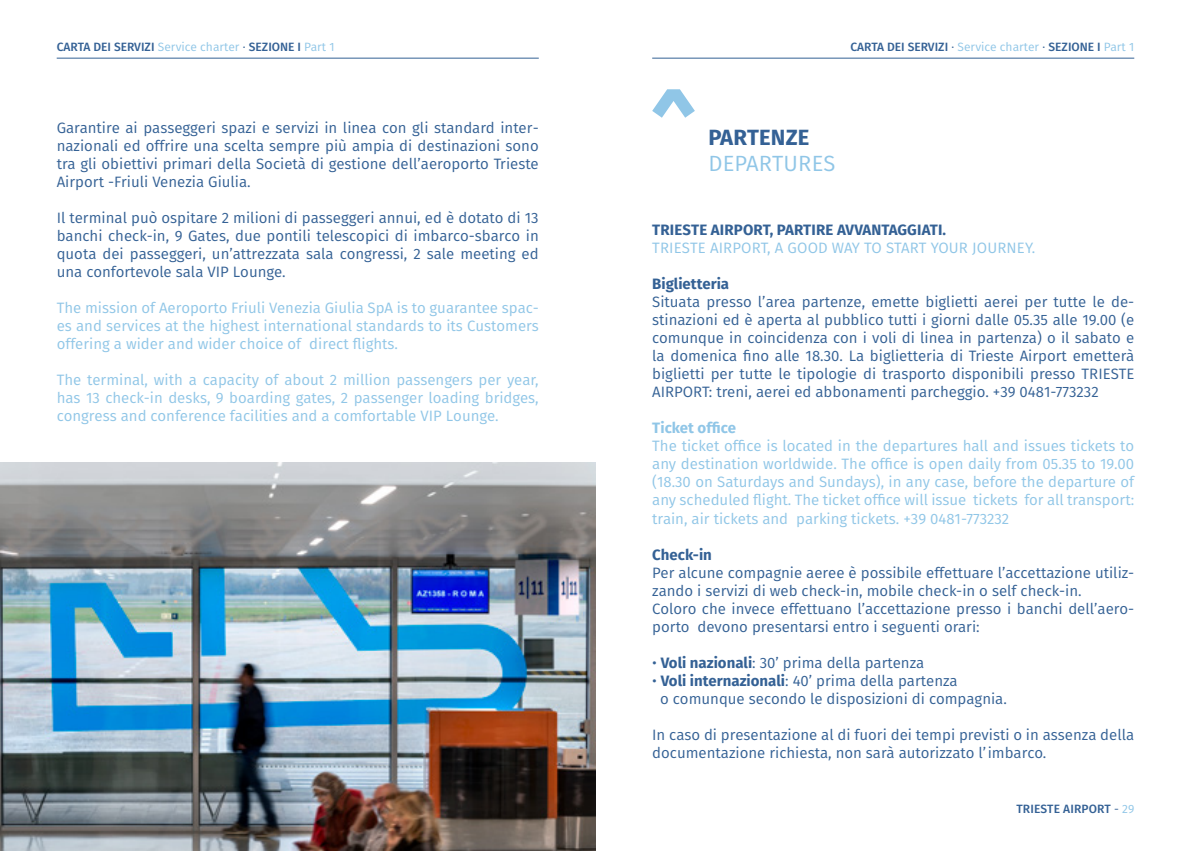
<style>
.page{position:relative;width:1191px;height:851px;background:#fff}
.page>*{position:absolute;margin:0;border:0;box-sizing:border-box;transform-origin:0 0}
.t1{font:22px "Fira Sans";letter-spacing:.01em;color:#90c6e7}
.t2{font:700 22px "Fira Sans";letter-spacing:.01em;color:#346195}
.t3{font:15px/18px "Fira Sans";color:#346195;text-align:justify}
.t4{font:15px/18px "Fira Sans";color:#90c6e7;text-align:justify}
.t5{font:700 15px "Fira Sans";color:#346195}
.t6{font:700 15px "Fira Sans";color:#90c6e7}
.t7{font:500 12px "Fira Sans";color:#346195}
.s1{font-weight:400;color:#90c6e7}
.s2{font-weight:400}
.s3{font-weight:700}
</style>
<div class="page">
<hr style="left:652px;top:58px;width:482px;height:1px;background:#346195">
<hr style="left:57px;top:58px;width:482px;height:1px;background:#346195">
<svg style="left:652px;top:89px;width:43px;height:29px"></svg>
<img style="left:0;top:462px;width:595px;height:388px">
<p class="t7" style="left:57px;top:37px;width:279px">CARTA DEI SERVIZI <span class="s1">Service charter</span> <span class="s2">∙</span> SEZIONE I <span class="s1">Part 1</span></p>
<p class="t7" style="left:850px;top:37px;width:285px">CARTA DEI SERVIZI <span class="s2">∙</span> <span class="s1">Service charter</span> <span class="s2">∙</span> SEZIONE I <span class="s1">Part 1</span></p>
<p class="t3" style="left:57px;top:119px;width:483px">Garantire ai passeggeri spazi e servizi in linea con gli standard inter&shy;nazionali ed offrire una scelta sempre più ampia di destinazioni sono tra gli obiettivi primari della Società di gestione dell’aeroporto Trieste Airport -Friuli Venezia Giulia.</p>
<p class="t3" style="left:57px;top:209px;width:483px">Il terminal può ospitare 2 milioni di passeggeri annui, ed è dotato di 13 banchi check-in, 9 Gates, due pontili telescopici di imbarco-sbarco in quota dei passeggeri, un’attrezzata sala congressi, 2 sale meeting ed una confortevole sala VIP Lounge.</p>
<p class="t4" style="left:57px;top:299px;width:483px">The mission of Aeroporto Friuli Venezia Giulia SpA is to guarantee spac&shy;es and services at the highest international standards to its Customers offering a wider and wider choice of direct flights.</p>
<p class="t4" style="left:57px;top:371px;width:483px">The terminal, with a capacity of about 2 million passengers per year, has 13 check-in desks, 9 boarding gates, 2 passenger loading bridges, congress and conference facilities and a comfortable VIP Lounge.</p>
<h1 class="t2" style="left:708px;top:119px;width:103px">PARTENZE</h1>
<h1 class="t1" style="left:708px;top:147px;width:129px">DEPARTURES</h1>
<p class="t5" style="left:652px;top:217px;width:295px">TRIESTE AIRPORT, PARTIRE AVVANTAGGIATI.</p>
<p class="t4" style="left:652px;top:239px;width:384px">TRIESTE AIRPORT, A GOOD WAY TO START YOUR JOURNEY.</p>
<p class="t5" style="left:652px;top:271px;width:78px">Biglietteria</p>
<p class="t3" style="left:652px;top:293px;width:483px">Situata presso l’area partenze, emette biglietti aerei per tutte le de&shy;stinazioni ed è aperta al pubblico tutti i giorni dalle 05.35 alle 19.00 (e comunque in coincidenza con i voli di linea in partenza) o il sabato e la domenica fino alle 18.30. La biglietteria di Trieste Airport emetterà biglietti per tutte le tipologie di trasporto disponibili presso TRIESTE AIRPORT: treni, aerei ed abbonamenti parcheggio. +39 0481-773232</p>
<p class="t6" style="left:652px;top:415px;width:85px">Ticket office</p>
<p class="t4" style="left:652px;top:437px;width:483px">The ticket office is located in the departures hall and issues tickets to any destination worldwide. The office is open daily from 05.35 to 19.00 (18.30 on Saturdays and Sundays), in any case, before the departure of any scheduled flight. The ticket office will issue tickets for all transport: train, air tickets and parking tickets. +39 0481-773232</p>
<p class="t5" style="left:652px;top:541px;width:61px">Check-in</p>
<p class="t3" style="left:652px;top:563px;width:483px;text-align:left">Per alcune compagnie aeree è possibile effettuare l’accettazione utiliz&shy;zando i servizi di web check-in, mobile check-in o self check-in.<br>Coloro che invece effettuano l’accettazione presso i banchi dell’aero&shy;porto devono presentarsi entro i seguenti orari:</p>
<p class="t3" style="left:652px;top:653px;width:274px">• <span class="s3">Voli nazionali</span>: 30’ prima della partenza</p>
<p class="t3" style="left:660px;top:671px;width:348px;text-indent:-8px">• <span class="s3">Voli internazionali</span>: 40’ prima della partenza<br>o comunque secondo le disposizioni di compagnia.</p>
<p class="t3" style="left:652px;top:725px;width:483px">In caso di presentazione al di fuori dei tempi previsti o in assenza della documentazione richiesta, non sarà autorizzato l’imbarco.</p>
<p class="t7" style="left:1016px;top:798px;width:119px">TRIESTE AIRPORT <span class="s2">-</span> <span class="s1">29</span></p>
</div>
